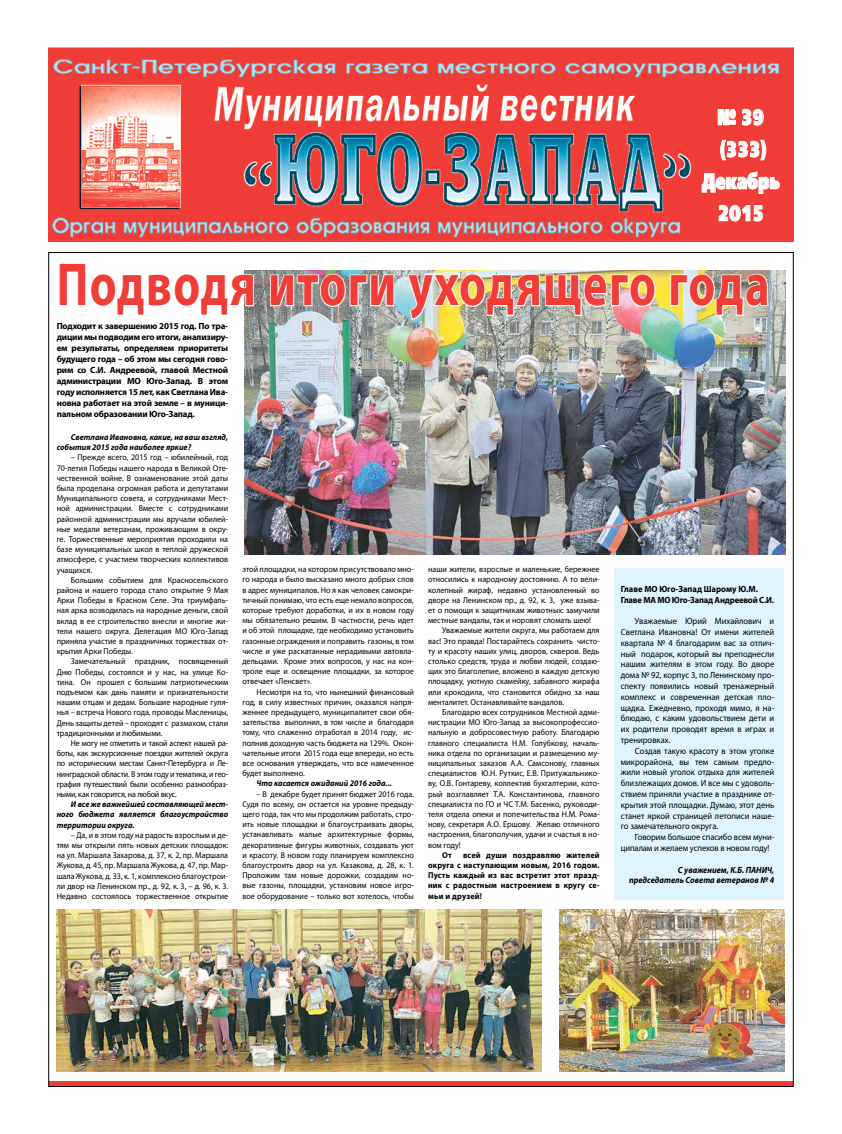
<style>
.page{position:relative;width:842px;height:1134px;background:#fff}
.page>*{position:absolute;margin:0;border:0;box-sizing:border-box;transform-origin:0 0}
.t1{font:700 61px "Myriad Pro";letter-spacing:.025em;color:#f13d37;scale:.77 1}
.t2{font:21.7px/32px "Free Set Black C";letter-spacing:.01em;color:#fff;text-align:center;scale:.71 1}
.t3{font:9px/10.8px "Myriad Pro";letter-spacing:-.005em;color:#000;text-align:justify;scale:.95 1}
.t4{font:700 9px/11px "Myriad Pro";letter-spacing:-.02em;color:#000;text-align:justify}
.t5{font:700 9px/10.8px "Myriad Pro";letter-spacing:-.02em;color:#000;scale:.95 1}
.t6{font:italic 700 9px/10.8px "Myriad Pro";color:#000;text-align:right;scale:.92 1}
.t7{font:8.5px/10.2px "Myriad Pro";color:#000;text-align:justify;scale:.95 1}
.t8{font:8.5px/10.2px "Myriad Pro";color:#000;text-align:justify;scale:.94 1}
.t9{font:italic 700 8.5px/10.2px "Myriad Pro";color:#000;scale:.95 1}
.t10{font:700 8.5px/10.2px "Myriad Pro";letter-spacing:.02em;color:#000;text-align:justify;scale:.95 1}
</style>
<div class="page">
<img style="left:48px;top:47px;width:745px;height:194px">
<div style="left:49px;top:1081px;width:744px;height:5px;background:#f13d37"></div>
<img style="left:245px;top:270px;width:540px;height:285px">
<div style="left:684px;top:197px;width:102px;height:44px;background:#f13d37"></div>
<div style="left:697px;top:102px;width:87px;height:125px;background:#f13d37"></div>
<svg style="left:718px;top:109px;width:18px;height:16px"></svg>
<svg style="left:742px;top:109px;width:22px;height:17px"></svg>
<svg style="left:720px;top:140px;width:46px;height:20px"></svg>
<svg style="left:702px;top:171px;width:78px;height:23px"></svg>
<svg style="left:719px;top:205px;width:44px;height:17px"></svg>
<img style="left:57px;top:909px;width:485px;height:162px">
<img style="left:560px;top:909px;width:225px;height:162px">
<svg style="left:244px;top:270px;width:11px;height:47px"></svg>
<svg style="left:269px;top:273px;width:126px;height:35px"></svg>
<img style="left:406px;top:273px;width:251px;height:48px">
<img style="left:669px;top:273px;width:101px;height:44px">
<div style="left:615px;top:568px;width:169px;height:331px;background:#e0f4fd"></div>
<h2 class="t2" style="left:702px;top:101px;width:111px">№ 39 (333)<br>Декабрь<br>2015</h2>
<h1 class="t1" style="left:57px;top:245px;width:928px">Подводя итоги уходящего года</h1>
<p class="t4" style="left:57px;top:320px;width:173px">Подходит к завершению 2015 год. По тра&shy;диции мы подводим его итоги, анализиру&shy;ем результаты, определяем приоритеты будущего года – об этом мы сегодня гово&shy;рим со С.И. Андреевой, главой Местной администрации МО Юго-Запад. В этом году исполняется 15 лет, как Светлана Ива&shy;новна работает на этой земле – в муници&shy;пальном образовании Юго-Запад.</p>
<p class="t9" style="left:57px;top:432px;width:182px;text-indent:14px">Светлана Ивановна, какие, на ваш взгляд, события 2015 года наиболее яркие?</p>
<p class="t7" style="left:57px;top:452px;width:182px;text-indent:14px">– Прежде всего, 2015 год – юбилейный, год 70-летия Победы нашего народа в Великой Оте&shy;чественной войне. В ознаменование этой даты была проделана огромная работа и депутатами Муниципального совета, и сотрудниками Мест&shy;ной администрации. Вместе с сотрудниками районной администрации мы вручали юбилей&shy;ные медали ветеранам, проживающим в окру&shy;ге. Торжественные мероприятия проходили на базе муниципальных школ в теплой дружеской атмосфере, с участием творческих коллективов учащихся.</p>
<p class="t7" style="left:57px;top:575px;width:182px;text-indent:14px">Большим событием для Красносельского района и нашего города стало открытие 9 Мая Арки Победы в Красном Селе. Эта триумфаль&shy;ная арка возводилась на народные деньги, свой вклад в ее строительство внесли и многие жи&shy;тели нашего округа. Делегация МО Юго-Запад приняла участие в праздничных торжествах от&shy;крытия Арки Победы.</p>
<p class="t7" style="left:57px;top:656px;width:182px;text-indent:14px">Замечательный праздник, посвященный Дню Победы, состоялся и у нас, на улице Ко&shy;тина. Он прошел с большим патриотическим подъемом как дань памяти и признательности нашим отцам и дедам. Большие народные гуля&shy;нья – встреча Нового года, проводы Масленицы, День защиты детей – проходят с размахом, стали традиционными и любимыми.</p>
<p class="t8" style="left:57px;top:738px;width:184px;text-indent:14px">Не могу не отметить и такой аспект нашей ра&shy;боты, как экскурсионные поездки жителей округа по историческим местам Санкт-Петербурга и Ле&shy;нинградской области. В этом году и тематика, и гео&shy;графия путешествий были особенно разнообраз&shy;ными, как говорится, на любой вкус.</p>
<p class="t9" style="left:57px;top:799px;width:182px;text-align:justify;text-indent:14px">И все же важнейшей составляющей мест&shy;ного бюджета является благоустройство территории округа.</p>
<p class="t7" style="left:57px;top:830px;width:182px;text-indent:14px">– Да, и в этом году на радость взрослым и де&shy;тям мы открыли пять новых детских площадок: на ул. Маршала Захарова, д. 37, к. 2, пр. Маршала Жукова, д. 45, пр. Маршала Жукова, д. 47, пр. Мар&shy;шала Жукова, д. 33, к. 1, комплексно благоустрои&shy;ли двор на Ленинском пр., д. 92, к. 3, – д. 96, к. 3.<br>Недавно состоялось торжественное открытие</p>
<p class="t7" style="left:242px;top:564px;width:182px">этой площадки, на котором присутствовало мно&shy;го народа и было высказано много добрых слов в адрес муниципалов. Но я как человек самокри&shy;тичный понимаю, что есть еще немало вопросов, которые требуют доработки, и их в новом году мы обязательно решим. В частности, речь идет и об этой площадке, где необходимо установить газонные ограждения и поправить газоны, в том числе и уже раскатанные нерадивыми автовла&shy;дельцами. Кроме этих вопросов, у нас на кон&shy;троле еще и освещение площадки, за которое отвечает «Ленсвет».</p>
<p class="t7" style="left:242px;top:686px;width:182px;text-indent:14px">Несмотря на то, что нынешний финансовый год, в силу известных причин, оказался напря&shy;женнее предыдущего, муниципалитет свои обя&shy;зательства выполнил, в том числе и благодаря тому, что слаженно отработал в 2014 году, ис&shy;полнив доходную часть бюджета на 129%. Окон&shy;чательные итоги 2015 года еще впереди, но есть все основания утверждать, что все намеченное будет выполнено.</p>
<p class="t9" style="left:257px;top:778px;width:144px">Что касается ожиданий 2016 года...</p>
<p class="t7" style="left:242px;top:788px;width:182px;text-indent:14px">– В декабре будет принят бюджет 2016 года.<br>Судя по всему, он остается на уровне предыду&shy;щего года, так что мы продолжим работать, стро&shy;ить новые площадки и благоустраивать дворы, устанавливать малые архитектурные формы, декоративные фигуры животных, создавать уют и красоту. В новом году планируем комплексно благоустроить двор на ул. Казакова, д. 28, к. 1.<br>Проложим там новые дорожки, создадим но&shy;вые газоны, площадки, установим новое игро&shy;вое оборудование – только вот хотелось, чтобы</p>
<p class="t7" style="left:428px;top:564px;width:182px">наши жители, взрослые и маленькие, бережнее относились к народному достоянию. А то вели&shy;колепный жираф, недавно установленный во дворе на Ленинском пр., д. 92, к. 3, уже взыва&shy;ет о помощи к защитникам животных: замучили местные вандалы, так и норовят сломать шею!</p>
<p class="t7" style="left:428px;top:625px;width:182px;text-indent:14px">Уважаемые жители округа, мы работаем для вас! Это правда! Постарайтесь сохранить чисто&shy;ту и красоту наших улиц, дворов, скверов. Ведь столько средств, труда и любви людей, создаю&shy;щих это благолепие, вложено в каждую детскую площадку, уютную скамейку, забавного жирафа или крокодила, что становится обидно за наш менталитет. Останавливайте вандалов.</p>
<p class="t7" style="left:428px;top:707px;width:182px;text-indent:14px">Благодарю всех сотрудников Местной адми&shy;нистрации МО Юго-Запад за высокопрофессио&shy;нальную и добросовестную работу. Благодарю главного специалиста Н.М. Голубкову, началь&shy;ника отдела по организации и размещению му&shy;ниципальных заказов А.А. Самсонову, главных специалистов Ю.Н. Руткис, Е.В. Притужальнико&shy;ву, О.В. Гонтареву, коллектив бухгалтерии, кото&shy;рый возглавляет Т.А. Константинова, главного специалиста по ГО и ЧС Т.М. Басенко, руководи&shy;теля отдела опеки и попечительства Н.М. Рома&shy;нову, секретаря А.О. Ершову. Желаю отличного настроения, благополучия, удачи и счастья в но&shy;вом году!</p>
<p class="t10" style="left:442px;top:849px;width:12px">От</p>
<p class="t10" style="left:428px;top:849px;width:182px;text-indent:35px">всей души поздравляю жителей округа с наступающим новым, 2016 годом.<br>Пусть каждый из вас встретит этот празд&shy;ник с радостным настроением в кругу се&shy;мьи и друзей!</p>
<p class="t5" style="left:621px;top:583px;width:163px">Главе МО Юго-Запад Шарому Ю.М.<br>Главе МА МО Юго-Запад Андреевой С.И.</p>
<p class="t3" style="left:621px;top:616px;width:163px;text-indent:14px">Уважаемые Юрий Михайлович и Светлана Ивановна! От имени жителей квартала № 4 благодарим вас за отлич&shy;ный подарок, который вы преподнесли нашим жителям в этом году. Во дворе дома № 92, корпус 3, по Ленинскому про&shy;спекту появились новый тренажерный комплекс и современная детская пло&shy;щадка. Ежедневно, проходя мимо, я на&shy;блюдаю, с каким удовольствием дети и их родители проводят время в играх и тренировках.</p>
<p class="t3" style="left:621px;top:745px;width:163px;text-indent:14px">Создав такую красоту в этом уголке микрорайона, вы тем самым предло&shy;жили новый уголок отдыха для жителей близлежащих домов. И все мы с удоволь&shy;ствием приняли участие в празднике от&shy;крытия этой площадки. Думаю, этот день станет яркой страницей летописи наше&shy;го замечательного округа.</p>
<p class="t3" style="left:621px;top:832px;width:163px;text-indent:14px">Говорим большое спасибо всем муни&shy;ципалам и желаем успехов в новом году!</p>
<p class="t6" style="left:629px;top:864px;width:159px">С уважением, К.Б. ПАНИЧ, председатель Совета ветеранов № 4</p>
</div>
